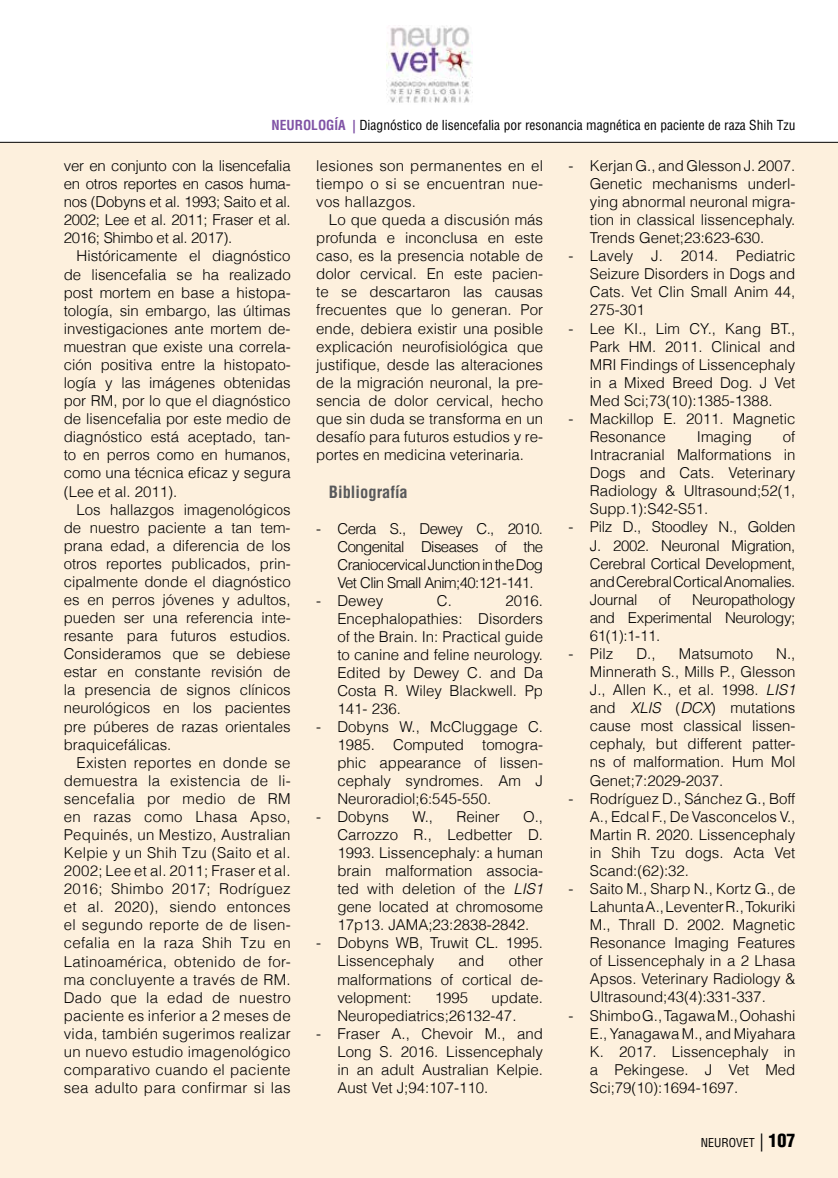
<style>
.page{position:relative;width:838px;height:1178px;background:#fff}
.page>*{position:absolute;margin:0;border:0;box-sizing:border-box;transform-origin:0 0}
.t1{font:700 condensed 16.5px "Helvetica";color:#58595b}
.t2{font:300 15px/18px "Helvetica";color:#000;text-align:justify}
.t3{font:condensed 13.5px "Helvetica";color:#000}
.t4{font:condensed 12px "Helvetica";color:#000}
.s1{font-weight:700;color:#7f52a5}
.s2{font-style:italic}
.s3{font-size:18px}
.s4{font-weight:900;font-size:18px}
</style>
<div class="page">
<div style="left:0;top:142px;width:838px;height:1036px;background:#fdf0dd"></div>
<img style="left:387px;top:26px;width:85px;height:77px">
<hr style="left:0;top:142px;width:838px;height:1px;background:#000">
<p class="t3" style="left:271px;top:116px;width:525px"><span class="s1">NEUROLOGÍA |</span> Diagnóstico de lisencefalia por resonancia magnética en paciente de raza Shih Tzu</p>
<p class="t2" style="left:64px;top:156px;width:228px">ver en conjunto con la lisencefalia en otros reportes en casos huma&shy;nos (Dobyns et al. 1993; Saito et al.<br>2002; Lee et al. 2011; Fraser et al.<br>2016; Shimbo et al. 2017).</p>
<p class="t2" style="left:64px;top:246px;width:228px;text-indent:13px">Históricamente el diagnóstico de lisencefalia se ha realizado post mortem en base a histopa&shy;tología, sin embargo, las últimas investigaciones ante mortem de&shy;muestran que existe una correla&shy;ción positiva entre la histopato&shy;logía y las imágenes obtenidas por RM, por lo que el diagnóstico de lisencefalia por este medio de diagnóstico está aceptado, tan&shy;to en perros como en humanos, como una técnica eficaz y segura (Lee et al. 2011).</p>
<p class="t2" style="left:64px;top:499px;width:228px;text-indent:13px">Los hallazgos imagenológicos de nuestro paciente a tan tem&shy;prana edad, a diferencia de los otros reportes publicados, prin&shy;cipalmente donde el diagnóstico es en perros jóvenes y adultos, pueden ser una referencia inte&shy;resante para futuros estudios.<br>Consideramos que se debiese estar en constante revisión de la presencia de signos clínicos neurológicos en los pacientes pre púberes de razas orientales braquicefálicas.</p>
<p class="t2" style="left:64px;top:752px;width:228px;text-indent:13px">Existen reportes en donde se demuestra la existencia de li&shy;sencefalia por medio de RM en razas como Lhasa Apso, Pequinés, un Mestizo, Australian Kelpie y un Shih Tzu (Saito et al.<br>2002; Lee et al. 2011; Fraser et al.<br>2016; Shimbo 2017; Rodríguez et al. 2020), siendo entonces el segundo reporte de de lisen&shy;cefalia en la raza Shih Tzu en Latinoamérica, obtenido de for&shy;ma concluyente a través de RM.<br>Dado que la edad de nuestro paciente es inferior a 2 meses de vida, también sugerimos realizar un nuevo estudio imagenológico comparativo cuando el paciente sea adulto para confirmar si las</p>
<p class="t2" style="left:590px;top:156px;width:207px;text-indent:-21px">- Kerjan G., and Glesson J. 2007.<br>Genetic mechanisms underl&shy;ying abnormal neuronal migra&shy;tion in classical lissencephaly.<br>Trends Genet;23:623-630.</p>
<p class="t2" style="left:590px;top:246px;width:207px;text-indent:-21px">- Lavely J. 2014. Pediatric Seizure Disorders in Dogs and Cats. Vet Clin Small Anim 44, 275-301</p>
<p class="t2" style="left:590px;top:318px;width:207px;text-indent:-21px">- Lee KI., Lim CY., Kang BT., Park HM. 2011. Clinical and MRI Findings of Lissencephaly in a Mixed Breed Dog. J Vet Med Sci;73(10):1385-1388.</p>
<p class="t2" style="left:590px;top:409px;width:207px;text-indent:-21px">- Mackillop E. 2011. Magnetic<br>Resonance</p>
<p class="t2" style="left:316px;top:156px;width:228px">lesiones son permanentes en el tiempo o si se encuentran nue&shy;vos hallazgos.</p>
<p class="t2" style="left:316px;top:210px;width:228px;text-indent:13px">Lo que queda a discusión más profunda e inconclusa en este caso, es la presencia notable de dolor cervical. En este pacien&shy;te se descartaron las causas frecuentes que lo generan. Por ende, debiera existir una posible explicación neurofisiológica que justifique, desde las alteraciones de la migración neuronal, la pre&shy;sencia de dolor cervical, hecho que sin duda se transforma en un desafío para futuros estudios y re&shy;portes en medicina veterinaria.</p>
<p class="t1" style="left:329px;top:481px;width:80px">Bibliografía</p>
<p class="t2" style="left:337px;top:519px;width:207px;text-indent:-21px">- Cerda S., Dewey C., 2010.<br>Congenital Diseases of the Craniocervical Junction in the Dog Vet Clin Small Anim;40:121-141.</p>
<p class="t2" style="left:316px;top:591px;width:69px">- Dewey</p>
<p class="t2" style="left:437px;top:591px;width:16px">C.</p>
<p class="t2" style="left:590px;top:427px;width:207px;text-indent:193px">of Intracranial Malformations in Dogs and Cats. Veterinary Radiology &amp; Ultrasound;52(1, Supp.1):S42-S51.</p>
<p class="t2" style="left:590px;top:517px;width:207px;text-indent:-21px">- Pilz D., Stoodley N., Golden J. 2002. Neuronal Migration, Cerebral Cortical Development, and Cerebral Cortical Anomalies.<br>Journal</p>
<p class="t2" style="left:697px;top:427px;width:57px">Imaging</p>
<p class="t2" style="left:658px;top:590px;width:14px">of</p>
<p class="t2" style="left:590px;top:590px;width:207px;text-indent:102px">Neuropathology and Experimental Neurology; 61(1):1-11.</p>
<p class="t2" style="left:568px;top:644px;width:46px">- Pilz</p>
<p class="t2" style="left:636px;top:644px;width:21px">D.,</p>
<p class="t2" style="left:679px;top:644px;width:76px">Matsumoto</p>
<p class="t2" style="left:337px;top:591px;width:207px;text-indent:168px">2016.<br>Encephalopathies: Disorders of the Brain. In: Practical guide to canine and feline neurology.<br>Edited by Dewey C. and Da Costa R. Wiley Blackwell. Pp 141- 236.</p>
<p class="t2" style="left:337px;top:717px;width:207px;text-indent:-21px">- Dobyns W., McCluggage C.<br>1985. Computed tomogra&shy;phic appearance of lissen&shy;cephaly syndromes. Am J Neuroradiol;6:545-550.</p>
<p class="t2" style="left:316px;top:807px;width:74px">- Dobyns</p>
<p class="t2" style="left:412px;top:807px;width:22px">W.,</p>
<p class="t2" style="left:456px;top:807px;width:45px">Reiner</p>
<p class="t2" style="left:590px;top:644px;width:207px;text-indent:186px">N., Minnerath S., Mills P., Glesson J., Allen K., et al. 1998. <span class="s2">LIS1 </span>and <span class="s2">XLIS</span> (<span class="s2">DCX</span>) mutations cause most classical lissen&shy;cephaly, but different patter&shy;ns of malformation. Hum Mol Genet;7:2029-2037.</p>
<p class="t2" style="left:590px;top:788px;width:207px;text-indent:-21px">- Rodríguez D., Sánchez G., Boff A., Edcal F., De Vasconcelos V., Martin R. 2020. Lissencephaly in Shih Tzu dogs. Acta Vet Scand:(62):32.</p>
<p class="t2" style="left:590px;top:879px;width:207px;text-indent:-21px">- Saito M., Sharp N., Kortz G., de Lahunta A., Leventer R., Tokuriki M., Thrall D. 2002. Magnetic Resonance Imaging Features of Lissencephaly in a 2 Lhasa Apsos. Veterinary Radiology &amp; Ultrasound;43(4):331-337.</p>
<p class="t2" style="left:590px;top:1005px;width:207px;text-indent:-21px">- Shimbo G., Tagawa M., Oohashi E., Yanagawa M., and Miyahara K. 2017. Lissencephaly in a Pekingese. J Vet Med Sci;79(10):1694-1697.</p>
<p class="t2" style="left:337px;top:807px;width:207px;text-indent:186px">O., Carrozzo R., Ledbetter D.<br>1993. Lissencephaly: a human brain malformation associa&shy;ted with deletion of the <span class="s2">LIS1 </span>gene located at chromosome 17p13. JAMA;23:2838-2842.</p>
<p class="t2" style="left:337px;top:933px;width:207px;text-indent:-21px">- Dobyns WB, Truwit CL. 1995.<br>Lissencephaly</p>
<p class="t2" style="left:337px;top:951px;width:207px;text-indent:171px">other malformations of cortical de&shy;velopment:</p>
<p class="t2" style="left:458px;top:951px;width:27px">and</p>
<p class="t2" style="left:337px;top:987px;width:207px;text-indent:154px">update.<br>Neuropediatrics;26132-47.</p>
<p class="t2" style="left:337px;top:1023px;width:207px;text-indent:-21px">- Fraser A., Chevoir M., and Long S. 2016. Lissencephaly in an adult Australian Kelpie.<br>Aust Vet J;94:107-110.</p>
<p class="t2" style="left:435px;top:987px;width:35px">1995</p>
<p class="t4" style="left:701px;top:1135px;width:96px">NEUROVET <span class="s3">|</span> <span class="s4">107</span></p>
</div>
